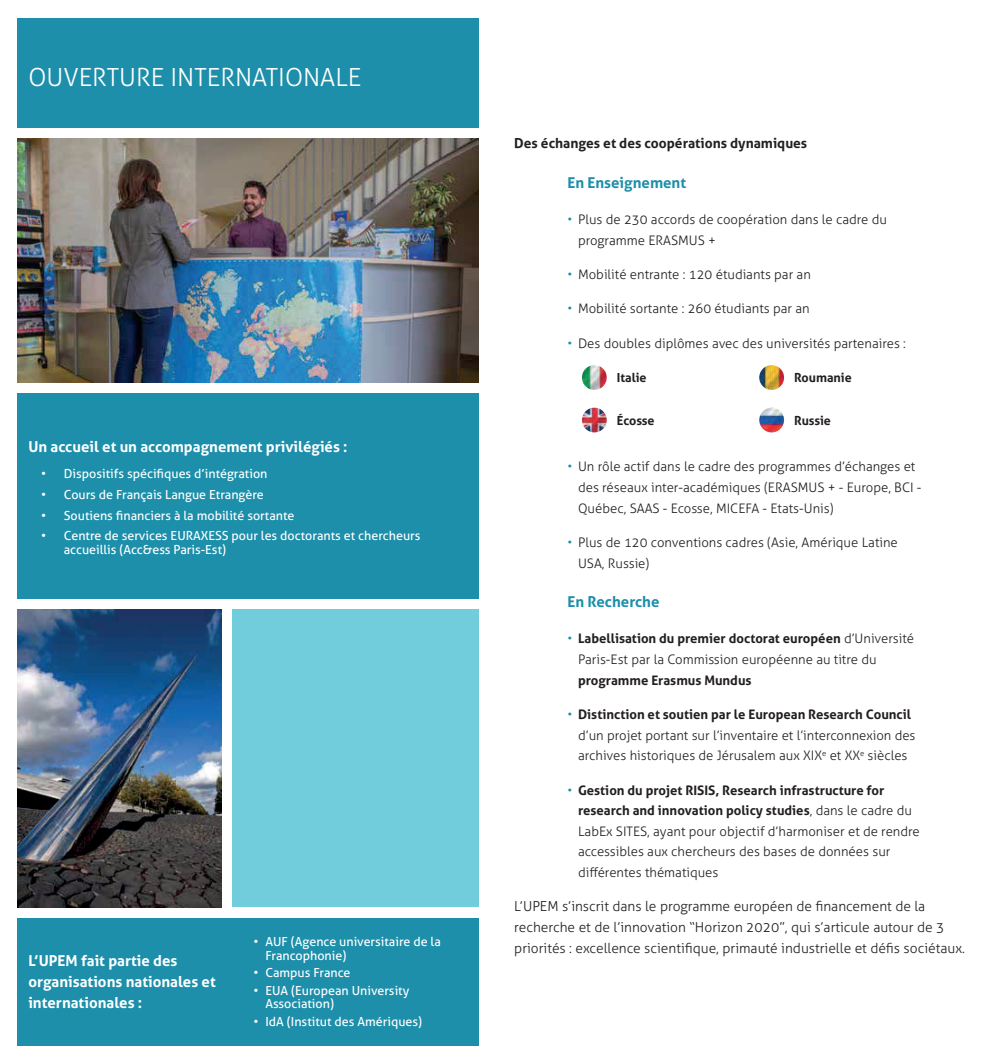
<style>
.page{position:relative;width:993px;height:1063px;background:#fff}
.page>*{position:absolute;margin:0;border:0;box-sizing:border-box;transform-origin:0 0}
.t1{font:300 25px "Aller";color:#fff}
.t2{font:700 15px/20.6px "Aller";color:#fff}
.t3{font:700 15px "Aller";color:#1d8faa}
.t4{font:300 13.75px/20.6px "Aller";color:#231f20}
.t5{font:700 13.75px "Aller";color:#231f20}
.t6{font:300 13.12px/20.6px "Aller";color:#231f20}
.t7{font:700 13.12px "Aller";color:#231f20}
.t8{font:12.5px/13.8px "Aller";color:#fff}
.t9{font:700 12.5px "Aller";color:#231f20}
.s1{color:#1d8faa}
.s2{font-weight:700}
</style>
<div class="page">
<img style="left:18px;top:138px;width:460px;height:245px">
<img style="left:18px;top:609px;width:203px;height:298px">
<div style="left:18px;top:393px;width:460px;height:206px;background:#1d8faa"></div>
<div style="left:18px;top:918px;width:460px;height:127px;background:#1d8faa"></div>
<div style="left:232px;top:609px;width:246px;height:298px;background:#71cddc"></div>
<img style="left:581px;top:365px;width:25px;height:25px;border-radius:12px">
<img style="left:759px;top:365px;width:24px;height:25px;border-radius:12px">
<img style="left:581px;top:408px;width:25px;height:24px;border-radius:12px">
<img style="left:759px;top:408px;width:24px;height:24px;border-radius:12px">
<div style="left:18px;top:18px;width:460px;height:110px;background:#1d8faa"></div>
<h1 class="t1" style="left:28px;top:63px;width:34px">Ouve</h1>
<h1 class="t1" style="left:92px;top:63px;width:256px">rtu re i nternatio nale</h1>
<p class="t2" style="left:28px;top:436px;width:320px">Un accueil et un accompagnement privilégiés :</p>
<p class="t8" style="left:41px;top:467px;width:228px">• Dispositifs spécifiques d’intégration</p>
<p class="t8" style="left:41px;top:488px;width:224px">• Cours de Français Langue Etrangère</p>
<p class="t8" style="left:41px;top:508px;width:255px">• Soutiens financiers à la mobilité sortante</p>
<p class="t8" style="left:64px;top:529px;width:358px;text-indent:-22px">• Centre de services EURAXESS pour les doctorants et chercheurs accueillis (Acc&amp;ess Paris-Est)</p>
<p class="t2" style="left:28px;top:951px;width:189px">L’UPEM fait partie des organisations nationales et internationales :</p>
<p class="t8" style="left:265px;top:935px;width:177px;text-indent:-12px">• AUF (Agence universitaire de la<br>Francophonie)</p>
<p class="t8" style="left:253px;top:966px;width:98px">• Campus France</p>
<p class="t8" style="left:265px;top:983px;width:145px;text-indent:-12px">• EUA (European University<br>Association)</p>
<p class="t8" style="left:253px;top:1014px;width:170px">• IdA (Institut des Amériques)</p>
<p class="t5" style="left:514px;top:135px;width:294px">Des échanges et des coopérations dynamiques</p>
<p class="t3" style="left:567px;top:173px;width:120px">En Enseignement</p>
<p class="t6" style="left:578px;top:209px;width:310px;text-indent:-11px"><span class="s1">•</span> Plus de 230 accords de coopération dans le cadre du programme ERAS</p>
<p class="t6" style="left:678px;top:230px;width:39px">MUS +</p>
<p class="t6" style="left:567px;top:264px;width:245px"><span class="s1">•</span> Mobilité entrante : 120 étudiants par an</p>
<p class="t6" style="left:567px;top:298px;width:244px"><span class="s1">•</span> Mobilité sortante : 260 étudiants par an</p>
<p class="t6" style="left:567px;top:333px;width:340px"><span class="s1">•</span> Des doubles diplômes avec des universités partenaires :</p>
<p class="t9" style="left:616px;top:370px;width:31px">Italie</p>
<p class="t9" style="left:793px;top:370px;width:59px">Roumanie</p>
<p class="t9" style="left:616px;top:412px;width:39px">Écosse</p>
<p class="t9" style="left:793px;top:412px;width:38px">Russie</p>
<p class="t6" style="left:578px;top:457px;width:345px;text-indent:-11px"><span class="s1">•</span> U n rôle actif dans le cadre des programmes d’échanges et des réseaux inter-académiques (ERASMUS + - Europe, BCI -<br>Québec, SAAS</p>
<p class="t6" style="left:662px;top:498px;width:83px">- Ecosse, MI CEFA</p>
<p class="t6" style="left:762px;top:498px;width:72px">- Etats-U nis)</p>
<p class="t6" style="left:578px;top:532px;width:321px;text-indent:-11px"><span class="s1">•</span> Plus de 120 conventions cadres (Asie, Amérique Latine<br>USA</p>
<p class="t6" style="left:601px;top:553px;width:49px">, Russie)</p>
<p class="t3" style="left:567px;top:592px;width:94px">En Recherche</p>
<p class="t6" style="left:578px;top:628px;width:337px;text-indent:-11px"><span class="s1">•</span> <span class="s2">Labellisation du premier doctorat européen</span> d’U niversité<br>Paris-Est par la Commission européenne au titre du</p>
<p class="t7" style="left:578px;top:672px;width:175px">programme Erasmus Mundus</p>
<p class="t6" style="left:578px;top:704px;width:339px;text-indent:-11px"><span class="s1">•</span> <span class="s2">Distinction et soutien par le European Research Council </span>d’un projet portant sur l’inventaire et l’interconnexion des archives historiques de Jérusalem aux XIX<sup>e</sup> et XX<sup>e</sup> siècles</p>
<p class="t6" style="left:578px;top:780px;width:343px;text-indent:-11px"><span class="s1">•</span> <span class="s2">Gestion du projet RISIS, Research infrastructure for research and innovation policy studies</span>, dans le cadre du LabEx SITES, ayant pour objectif d’harmoniser et de rendre accessibles aux chercheurs des bases de données sur différentes thématiques</p>
<p class="t4" style="left:514px;top:896px;width:452px">L’UPEM s’inscrit dans le programme européen de financement de la recherche et de l’innovation “Horizon 2020”, qui s’articule autour de 3 priorités : excellence scientifique, primauté industrielle et défis sociétaux.</p>
</div>
